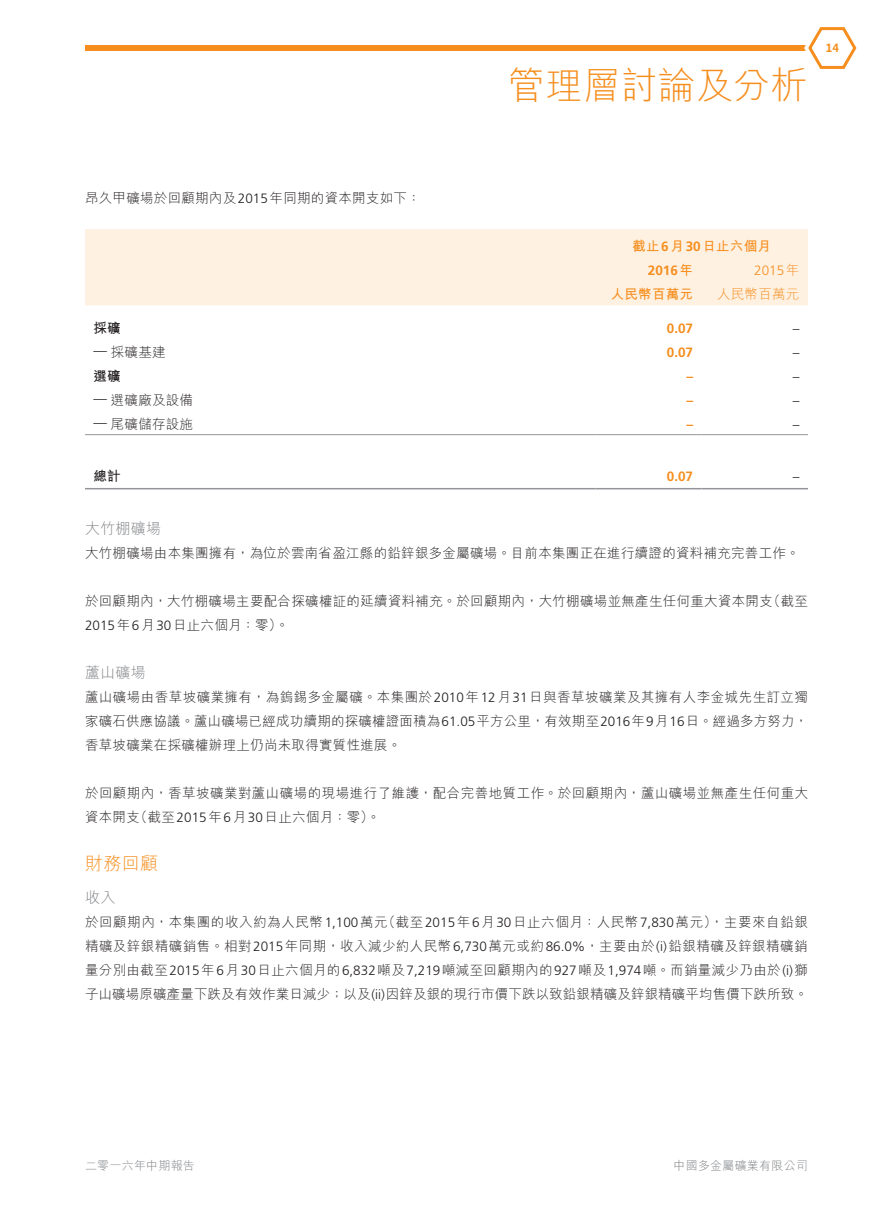
<style>
.page{position:relative;width:893px;height:1212px;background:#fff}
.page>*{position:absolute;margin:0;border:0;box-sizing:border-box;transform-origin:0 0}
.t1{font:300 37.5px "M Hei HK";color:#f68e1e}
._01_H1{font:300 18px "M Hei HK";color:#f68e1e}
._02_H2{font:300 15px "M Hei HK";letter-spacing:.02em;color:#808285}
._00_txt{font:300 13.5px/24px "M Hei HK";letter-spacing:.02em;color:#231f20}
._00_txt-2{font:300 13.5px "M Hei HK";letter-spacing:.045em;color:#231f20}
._50_Table_txt{font:700 13.5px "Frutiger LT Std";color:#f68e1e}
._50_Table_txt-2{font:700 13.5px "M Hei HK";letter-spacing:.02em;color:#f68e1e}
._50_Table_txt-3{font:300 13.5px "M Hei HK";letter-spacing:.02em;color:#231f20}
._50_Table_txt-4{font:300 13.5px "Frutiger LT Std";color:#231f20}
._50_Table_txt-5{font:300 13.5px "M Hei HK";letter-spacing:.02em;color:#f68e1e}
._50_Table_txt-6{font:700 13.5px "M Hei HK";color:#231f20}
._50_Table_txt-7{font:300 13.5px "Frutiger LT Std";color:#f68e1e}
.t2{font:300 12px "M Hei HK";letter-spacing:.02em;color:#808285}
.t3{font:700 12px "Battersea";color:#f68e1e}
.s1{font-family:"Frutiger LT Std"}
.s2{font-family:"M Hei HK"}
</style>
<div class="page">
<div style="left:85px;top:45px;width:725px;height:6px;background:#f68e1e"></div>
<svg style="left:804px;top:27px;width:53px;height:42px"></svg>
<div style="left:85px;top:229px;width:723px;height:76px;background:#fef1e2"></div>
<hr style="left:85px;top:434px;width:510px;height:1px;background:#939598">
<hr style="left:595px;top:434px;width:107px;height:1px;background:#939598">
<hr style="left:702px;top:434px;width:106px;height:1px;background:#939598">
<hr style="left:85px;top:488px;width:510px;height:1px;background:#939598">
<hr style="left:595px;top:488px;width:107px;height:1px;background:#939598">
<hr style="left:702px;top:488px;width:106px;height:1px;background:#939598">
<h1 class="t1" style="left:508px;top:66px;width:301px">管理層討論及分析</h1>
<p class="t3" style="left:826px;top:41px;width:15px">14</p>
<p class="_00_txt" style="left:85px;top:186px;width:337px">昂久甲礦場於回顧期內及<span class="s1">2015</span>年同期的資本開支如下：</p>
<p class="_50_Table_txt-6" style="left:94px;top:318px;width:29px">採礦</p>
<p class="_50_Table_txt-3" style="left:111px;top:345px;width:56px">採礦基建</p>
<p class="_50_Table_txt-4" style="left:94px;top:342px;width:15px">—</p>
<p class="_50_Table_txt-6" style="left:94px;top:366px;width:29px">選礦</p>
<p class="_50_Table_txt-3" style="left:111px;top:393px;width:84px">選礦廠及設備</p>
<p class="_50_Table_txt-4" style="left:94px;top:390px;width:15px">—</p>
<p class="_50_Table_txt-3" style="left:111px;top:417px;width:84px">尾礦儲存設施</p>
<p class="_50_Table_txt-4" style="left:94px;top:414px;width:15px">—</p>
<p class="_50_Table_txt-2" style="left:632px;top:237px;width:140px">截止<span class="s1">6</span>月<span class="s1">30</span>日止六個月</p>
<p class="_50_Table_txt-7" style="left:754px;top:263px;width:47px">2015 <span class="s2">年</span></p>
<p class="_50_Table_txt" style="left:648px;top:263px;width:47px">2016<span class="s2">年</span></p>
<p class="_50_Table_txt-2" style="left:611px;top:285px;width:84px">人民幣百萬元</p>
<p class="_50_Table_txt-5" style="left:717px;top:288px;width:84px">人民幣百萬元</p>
<p class="_50_Table_txt" style="left:667px;top:320px;width:28px">0.07</p>
<p class="_50_Table_txt-4" style="left:793px;top:320px;width:8px">–</p>
<p class="_50_Table_txt" style="left:667px;top:344px;width:28px">0.07</p>
<p class="_50_Table_txt-4" style="left:793px;top:344px;width:8px">–</p>
<p class="_50_Table_txt" style="left:686px;top:368px;width:8px">–</p>
<p class="_50_Table_txt-4" style="left:793px;top:368px;width:8px">–</p>
<p class="_50_Table_txt" style="left:686px;top:392px;width:8px">–</p>
<p class="_50_Table_txt-4" style="left:793px;top:392px;width:8px">–</p>
<p class="_50_Table_txt" style="left:686px;top:416px;width:8px">–</p>
<p class="_50_Table_txt-4" style="left:793px;top:416px;width:8px">–</p>
<p class="_50_Table_txt-6" style="left:94px;top:466px;width:29px">總計</p>
<p class="_02_H2" style="left:85px;top:521px;width:78px">大竹棚礦場</p>
<p class="_00_txt" style="left:85px;top:541px;width:716px">大竹棚礦場由本集團擁有，為位於雲南省盈江縣的鉛鋅銀多金屬礦場。目前本集團正在進行續證的資料補充完善工作。</p>
<p class="_00_txt" style="left:767px;top:589px;width:42px">（截至</p>
<p class="_50_Table_txt" style="left:667px;top:469px;width:28px">0.07</p>
<p class="_50_Table_txt-4" style="left:793px;top:469px;width:8px">–</p>
<p class="_00_txt" style="left:85px;top:589px;width:689px">於回顧期內，大竹棚礦場主要配合探礦權証的延續資料補充。於回顧期內，大竹棚礦場並無產生任何重大資本開支<br><span class="s1">2015</span>年<span class="s1">6</span>月<span class="s1">30</span>日止六個月：零。(</p>
<p class="_02_H2" style="left:85px;top:665px;width:62px">蘆山礦場</p>
<p class="_00_txt" style="left:85px;top:685px;width:725px;text-align:justify">蘆山礦場由香草坡礦業擁有，為鎢錫多金屬礦。本集團於<span class="s1">2010</span>年<span class="s1">12</span>月<span class="s1">31</span>日與香草坡礦業及其擁有人李金城先生訂立獨家礦石供應協議。蘆山礦場已經成功續期的探礦權證面積為<span class="s1">61.05</span>平方公里，有效期至<span class="s1">2016</span>年<span class="s1">9</span>月<span class="s1">16</span>日。經過多方努力，香草坡礦業在採礦權辦理上仍尚未取得實質性進展。</p>
<p class="_00_txt" style="left:134px;top:781px;width:675px;text-indent:-49px">於回顧期內，香草坡礦業對蘆山礦場的現場進行了維護，配合完善地質工作。於回顧期內，蘆山礦場並無產生任何重大（截至<span class="s1">2015</span>年<span class="s1">6</span>月<span class="s1">30</span>日止六個月：零。(</p>
<p class="_00_txt" style="left:85px;top:805px;width:56px">資本開支</p>
<p class="_01_H1" style="left:85px;top:854px;width:75px">財務回顧</p>
<p class="_02_H2" style="left:85px;top:889px;width:32px">收入</p>
<p class="_00_txt-2" style="left:382px;top:915px;width:427px">（截至<span class="s1">2015</span>年<span class="s1">6</span>月<span class="s1">30</span>日止六個月：人民幣<span class="s1">7,830</span>萬元，）主要來自鉛銀</p>
<p class="_00_txt" style="left:85px;top:909px;width:724px">於回顧期內，本集團的收入約為人民幣<span class="s1">1,100</span>萬元<br>精礦及鋅銀精礦銷售。相對<span class="s1">2015</span>年同期，收入減少約人民幣<span class="s1">6,730</span>萬元或約<span class="s1">86.0%</span>，主要由於 <span class="s1">)i(</span> 鉛銀精礦及鋅銀精礦銷量分別由截至<span class="s1">2015</span>年<span class="s1">6</span>月<span class="s1">30</span>日止六個月的<span class="s1">6,832</span>噸及<span class="s1">7,219</span>噸減至回顧期內的<span class="s1">927</span>噸及<span class="s1">1,974</span>噸。而銷量減少乃由於 獅<span class="s1">)i(</span>子山礦場原礦產量下跌及有效作業日減少；以及 <span class="s1">)i i(</span> 因鋅及銀的現行市價下跌以致鉛銀精礦及鋅銀精礦平均售價下跌所致。</p>
<p class="t2" style="left:85px;top:1160px;width:111px">二零一六年中期報告</p>
<p class="t2" style="left:673px;top:1160px;width:136px">中國多金屬礦業有限公司</p>
</div>
